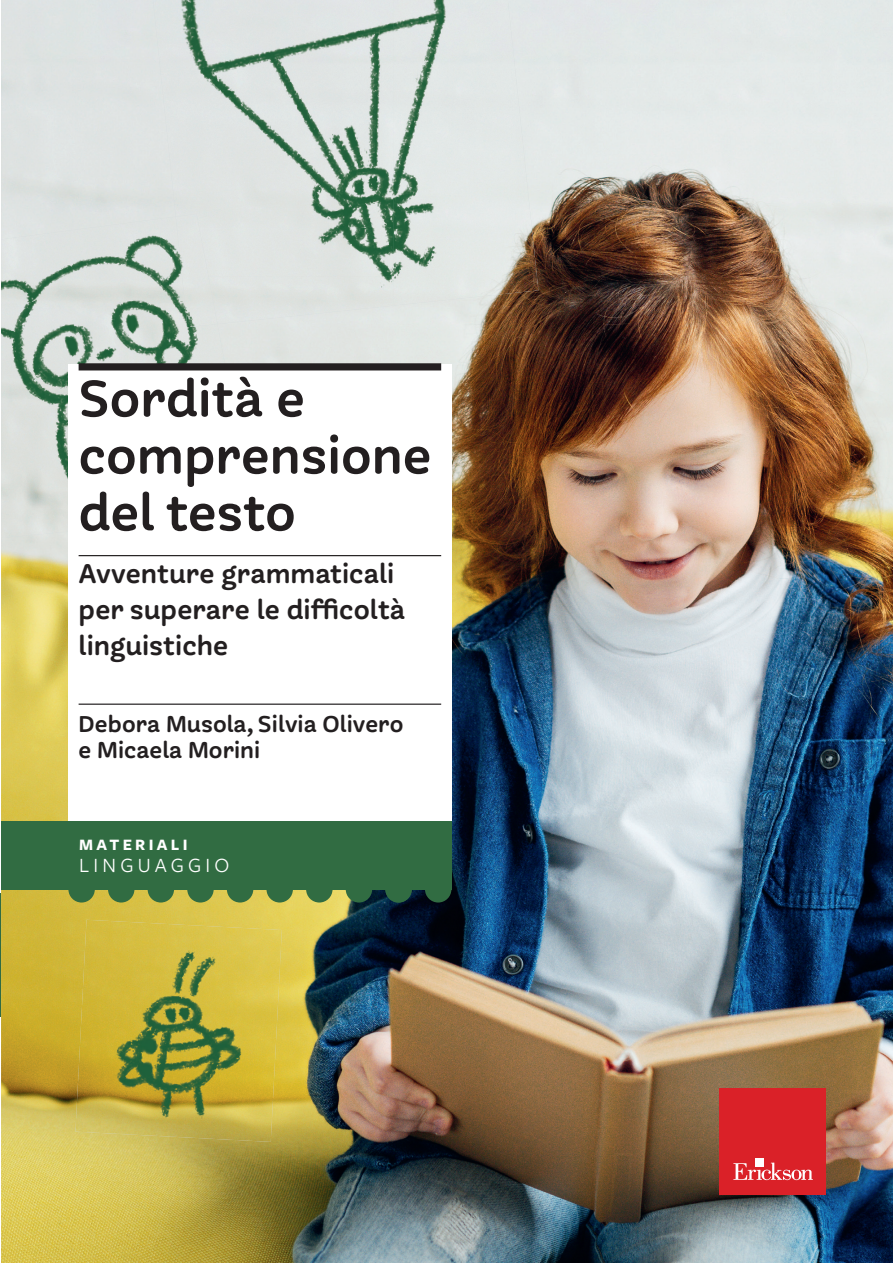
<style>
.page{position:relative;width:893px;height:1263px;background:#fff}
.page>*{position:absolute;margin:0;border:0;box-sizing:border-box;transform-origin:0 0}
.t1{font:57px/57px "Freight Round Pro Semi";color:#231f20}
.t2{font:30px/36px "Freight Round Pro Semi";color:#231f20}
.t3{font:25.5px/25.5px "Freight Round Pro Semi";color:#231f20}
.t4{font:21px "Freight Sans Pro";letter-spacing:.2em;color:#fff}
.t5{font:700 16.5px "Freight Sans Pro";letter-spacing:.2em;color:#fff}
</style>
<div class="page">
<img style="left:1px;top:0;width:892px;height:1263px">
<img style="left:152px;top:0;width:241px;height:228px">
<img style="left:393px;top:0;width:145px;height:306px">
<img style="left:217px;top:228px;width:177px;height:48px">
<div style="left:217px;top:276px;width:177px;height:48px;background:#dfe3e1"></div>
<img style="left:75px;top:920px;width:207px;height:222px">
<img style="left:1px;top:217px;width:202px;height:321px">
<div style="left:203px;top:324px;width:50px;height:39px;background:#e0e3e1"></div>
<img style="left:176px;top:214px;width:41px;height:113px">
<div style="left:1px;top:821px;width:450px;height:68px;background:#316c42"></div>
<svg style="left:346px;top:889px;width:26px;height:13px"></svg>
<svg style="left:306px;top:889px;width:27px;height:13px"></svg>
<svg style="left:266px;top:889px;width:27px;height:13px"></svg>
<svg style="left:227px;top:889px;width:26px;height:13px"></svg>
<svg style="left:187px;top:889px;width:27px;height:13px"></svg>
<svg style="left:148px;top:889px;width:26px;height:13px"></svg>
<svg style="left:108px;top:889px;width:26px;height:13px"></svg>
<svg style="left:68px;top:889px;width:27px;height:13px"></svg>
<svg style="left:425px;top:889px;width:26px;height:13px"></svg>
<svg style="left:385px;top:889px;width:27px;height:13px"></svg>
<div style="left:68px;top:365px;width:383px;height:456px;background:#fff"></div>
<div style="left:79px;top:363px;width:362px;height:7px;background:#231f20"></div>
<hr style="left:79px;top:555px;width:362px;height:1px;background:#231f20">
<hr style="left:79px;top:703px;width:362px;height:2px;background:#231f20">
<div style="left:720px;top:1088px;width:106px;height:107px;background:#da2128"></div>
<svg style="left:733px;top:1162px;width:80px;height:18px"></svg>
<div style="left:755px;top:1158px;width:9px;height:9px;background:#fff"></div>
<hr style="left:0;top:893px;width:1px;height:123px;background:#316c42">
<h1 class="t1" style="left:79px;top:370px;width:354px">Sordità e comprensione del testo</h1>
<p class="t2" style="left:79px;top:556px;width:328px">Avventure grammaticali per superare le difficoltà linguistiche</p>
<p class="t3" style="left:79px;top:711px;width:326px">Debora Musola, Silvia Olivero e Micaela Morini</p>
<p class="t5" style="left:79px;top:833px;width:110px">MATERIALI</p>
<p class="t4" style="left:79px;top:851px;width:152px">LINGUAGGIO</p>
</div>
